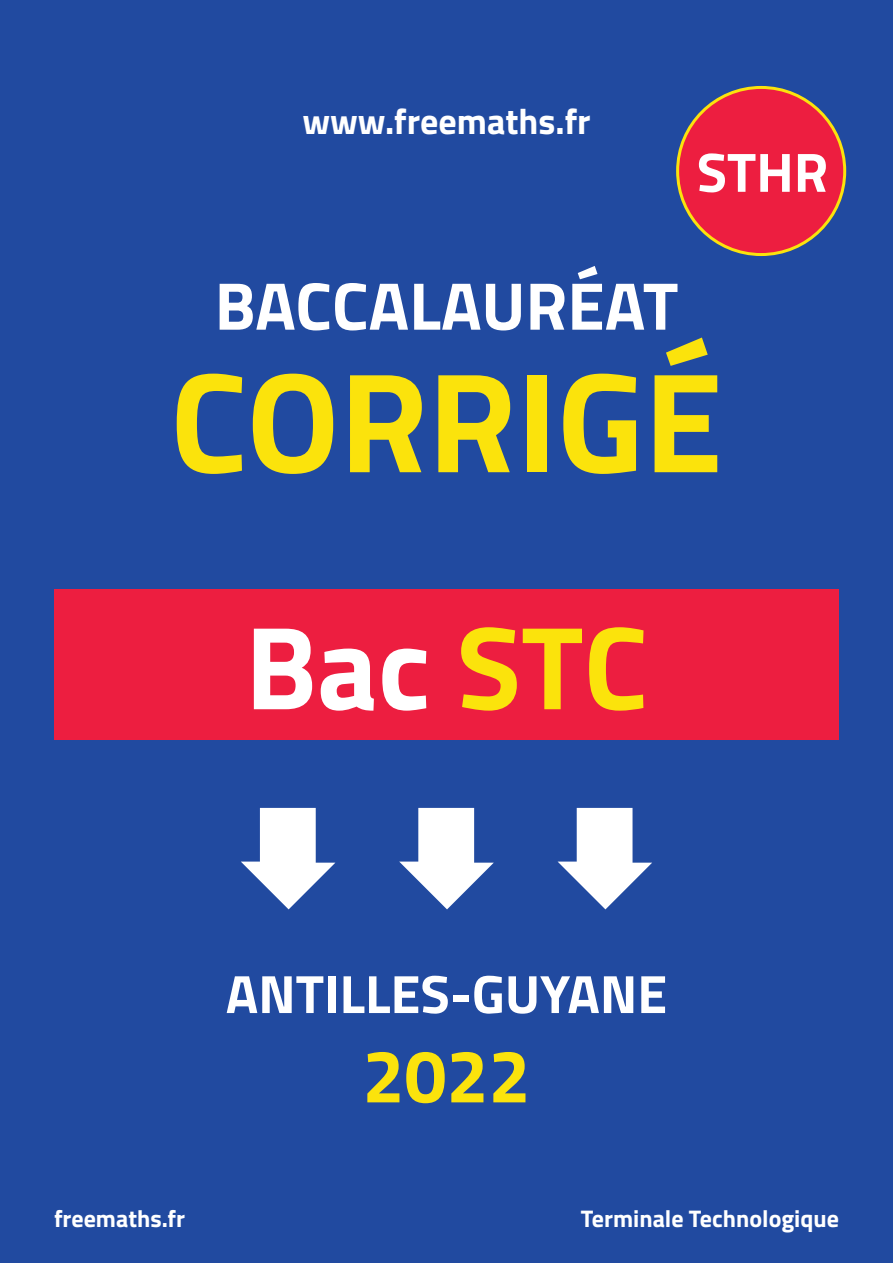
<style>
.page{position:relative;width:893px;height:1263px;background:#214aa0}
.page>*{position:absolute;margin:0;border:0;box-sizing:border-box;transform-origin:0 0}
.t1{font:700 142.5px "Titillium";color:#fbe30c}
.t2{font:700 118.5px "Titillium";color:#fff}
.t3{font:700 75px "Titillium";color:#fbe30c}
.t4{font:700 67.5px "Titillium";color:#fff}
.t5{font:700 55.5px "Titillium";color:#fff}
.t6{font:700 54px "Titillium";color:#fff}
.t7{font:700 36px "Titillium";color:#fff}
.t8{font:700 24px "Titillium";color:#fff}
.s1{color:#fbe30c}
</style>
<div class="page">
<svg style="left:241px;top:808px;width:94px;height:101px"></svg>
<svg style="left:399px;top:808px;width:95px;height:101px"></svg>
<svg style="left:558px;top:808px;width:94px;height:101px"></svg>
<div style="left:54px;top:589px;width:785px;height:151px;background:#ed1e40"></div>
<div style="left:678px;top:87px;width:167px;height:168px;background:#ed1e40;border-radius:50%"></div>
<h3 class="t7" style="left:302px;top:94px;width:290px">www.freemaths.fr</h3>
<h3 class="t5" style="left:697px;top:130px;width:133px">STHR</h3>
<h3 class="t4" style="left:215px;top:254px;width:465px">BACCALAURÉAT</h3>
<h1 class="t1" style="left:170px;top:313px;width:554px">CORRIGÉ</h1>
<h2 class="t2" style="left:245px;top:577px;width:404px">Bac <span class="s1">STC</span></h2>
<p class="t6" style="left:226px;top:953px;width:443px">ANTILLES-GUYANE</p>
<h3 class="t3" style="left:362px;top:1019px;width:169px">2022</h3>
<p class="t8" style="left:54px;top:1200px;width:133px">freemaths.fr</p>
<p class="t8" style="left:581px;top:1200px;width:260px">Terminale Technologique</p>
</div>
